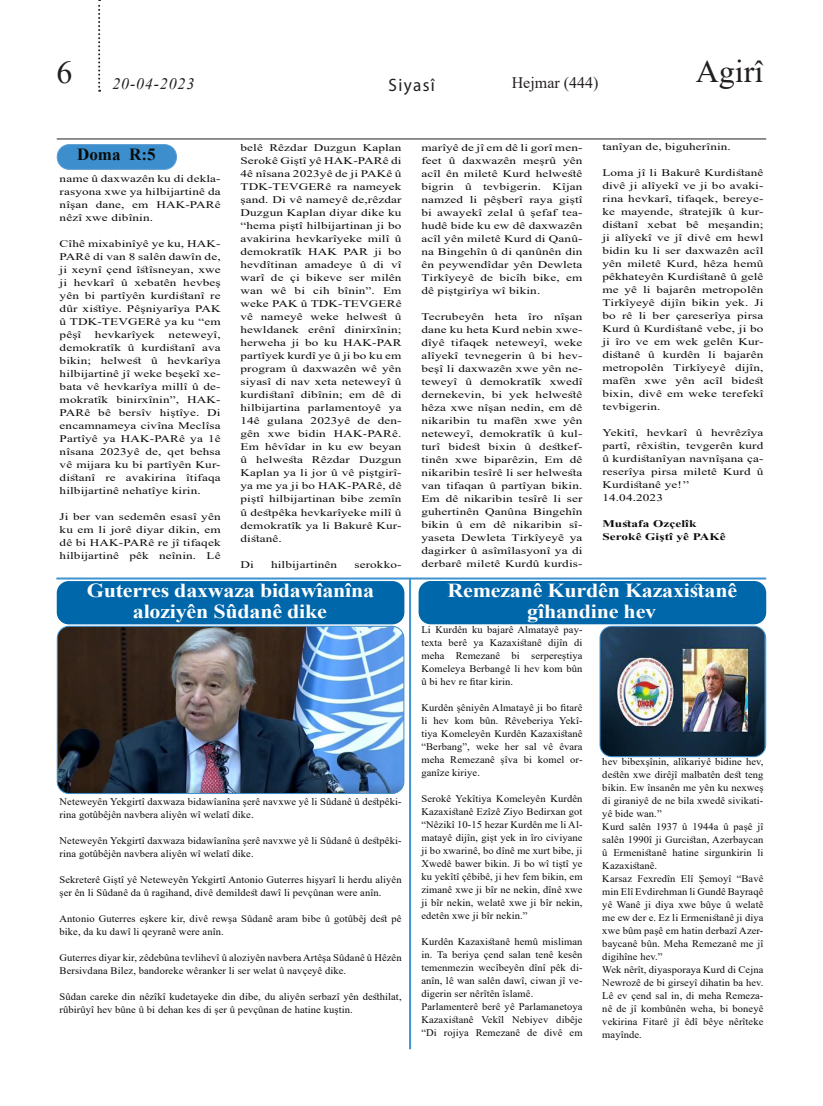
<style>
.page{position:relative;width:823px;height:1106px;background:#fff}
.page>*{position:absolute;margin:0;border:0;box-sizing:border-box;transform-origin:0 0}
.t1{font:32px "Times New Roman";color:#231f20}
.t2{font:700 19.8px/21px "Times New Roman";letter-spacing:-.01em;color:#fff;text-align:center;scale:1.11 1}
.t3{font:18px "Myriad Pro";letter-spacing:.08em;color:#231f20;scale:.95 1}
.t4{font:700 17px "Times New Roman";color:#070c0a}
.t5{font:16px "Times New Roman";color:#231f20}
.t6{font:italic 16px "Times New Roman";letter-spacing:.05em;color:#231f20}
.t7{font:10.1px/13px "Times New Roman";letter-spacing:.01em;color:#0b0b0e;text-align:justify;scale:1.31 1}
.t8{font:10.1px/13px "Times New Roman";letter-spacing:.01em;color:#0b0b0e;text-align:justify;scale:1.04 1}
.t9{font:700 10.1px "Times New Roman";letter-spacing:.01em;color:#0b0b0e;scale:1.31 1}
</style>
<div class="page">
<svg style="left:98px;top:0;width:2px;height:92px"></svg>
<hr style="left:57px;top:138px;width:708px;height:1px;background:#231f20">
<div style="left:57px;top:581px;width:347px;height:43px;background:#0067aa;border-radius:12px"></div>
<div style="left:418px;top:581px;width:347px;height:43px;background:#0067aa;border-radius:12px"></div>
<div style="left:57px;top:145px;width:119px;height:24px;background:#3c8ecc;border-radius:12px"></div>
<div style="left:57px;top:144px;width:120px;height:26px;border:1px solid #5d9dd4;border-radius:12px"></div>
<hr style="left:56px;top:577px;width:709px;height:2px;background:#3f93cf">
<img style="left:57px;top:626px;width:346px;height:167px">
<div style="left:57px;top:626px;width:347px;height:168px;border:1px solid #3f93cf;border-radius:12px"></div>
<img style="left:601px;top:626px;width:163px;height:130px">
<div style="left:599px;top:626px;width:166px;height:131px;border:1px solid #3f93cf;border-radius:12px"></div>
<hr style="left:409px;top:579px;width:2px;height:470px;background:#3f93cf">
<h1 class="t1" style="left:56px;top:50px;width:18px">6</h1>
<h1 class="t1" style="left:695px;top:49px;width:69px">Agirî</h1>
<h3 class="t6" style="left:112px;top:72px;width:83px">20-04-2023</h3>
<p class="t3" style="left:388px;top:74px;width:50px">Siyasî</p>
<h3 class="t5" style="left:511px;top:72px;width:88px">Hejmar (444)</h3>
<p class="t4" style="left:77px;top:142px;width:80px">Doma R:5</p>
<p class="t7" style="left:60px;top:172px;width:124px">name û daxwazên ku di dekla&shy;rasyona xwe ya hilbijartinê da nîşan dane, em HAK-PARê nêzî xwe dibînin.</p>
<p class="t7" style="left:60px;top:237px;width:124px">Cîhê mixabinîyê ye ku, HAK-PARê di van 8 salên dawîn de, ji xeynî çend îstîsneyan, xwe ji hevkarî û xebatên hevbeş yên bi partîyên kurdistanî re dûr xistîye. Pêşniyarîya PAK û TDK-TEVGERê ya ku “em pêşî</p>
<p class="t7" style="left:95px;top:328px;width:47px">hevkarîyek</p>
<p class="t7" style="left:60px;top:328px;width:124px;text-indent:109px">neteweyî, demokratîk û kurdistanî ava bikin; helwest û hevkarîya hilbijartinê jî weke beşekî xe&shy;bata vê hevkarîya millî û de&shy;mokratîk binirxînin”, HAK-PARê bê bersîv hiştîye. Di encamnameya civîna Meclîsa Partîyê ya HAK-PARê ya 1ê nîsana 2023yê de, qet behsa vê mijara ku bi partîyên Kur&shy;distanî re avakirina îtifaqa hilbijartinê nehatîye kirin.</p>
<p class="t7" style="left:60px;top:510px;width:124px">Ji ber van sedemên esasî yên ku em li jorê diyar dikin, em dê bi HAK-PARê re jî tifaqek hilbijartinê pêk neînin. Lê</p>
<p class="t7" style="left:240px;top:141px;width:124px">belê Rêzdar Duzgun Kaplan Serokê Giştî yê HAK-PARê di 4ê nîsana 2023yê de ji PAKê û TDK-TEVGERê ra nameyek şand. Di vê nameyê de,rêzdar Duzgun Kaplan diyar dike ku “hema piştî hilbijartinan ji bo avakirina hevkarîyeke milî û demokratîk HAK PAR ji bo hevdîtinan amadeye û di vî warî de çi bikeve ser milên wan wê bi cih bînin”. Em weke PAK û TDK-TEVGERê vê nameyê weke helwest û hewldanek erênî dinirxînin; herweha ji bo ku HAK-PAR partîyek kurdî ye û ji bo ku em program û daxwazên wê yên siyasî di nav xeta neteweyî û kurdistanî dibînin; em dê di hilbijartina parlamentoyê ya 14ê gulana 2023yê de den&shy;gên xwe bidin HAK-PARê.<br>Em hêvîdar in ku ew beyan û helwesta Rêzdar Duzgun Kaplan ya li jor û vê piştgirî&shy;ya me ya ji bo HAK-PARê, dê piştî hilbijartinan bibe zemîn û destpêka hevkarîyeke milî û demokratîk ya li Bakurê Kur&shy;distanê.</p>
<p class="t7" style="left:240px;top:557px;width:12px">Di</p>
<p class="t7" style="left:271px;top:557px;width:52px">hilbijartinên</p>
<p class="t7" style="left:354px;top:557px;width:37px">serokko-</p>
<p class="t7" style="left:421px;top:141px;width:124px">marîyê de jî em dê li gorî men&shy;feet û daxwazên meşrû yên acîl ên miletê Kurd helwestê bigrin û tevbigerin. Kîjan namzed li pêşberî raya giştî bi awayekî zelal û şefaf tea&shy;hudê bide ku ew dê daxwazên acîl yên miletê Kurd di Qanû&shy;na Bingehîn û di qanûnên din ên peywendîdar yên Dewleta Tirkîyeyê de bicîh bike, em dê piştgirîya wî bikin.</p>
<p class="t7" style="left:421px;top:310px;width:124px">Tecrubeyên heta îro nîşan dane ku heta Kurd nebin xwe&shy;dîyê tifaqek neteweyî, weke alîyekî tevnegerin û bi hev&shy;beşî li daxwazên xwe yên ne&shy;teweyî û demokratîk xwedî dernekevin, bi yek helwestê hêza xwe nîşan nedin, em dê nikaribin tu mafên xwe yên neteweyî, demokratîk û kul&shy;turî bidest bixin û destkef&shy;tinên xwe biparêzin, Em dê nikaribin tesîrê li ser helwesta van tifaqan û partîyan bikin.<br>Em dê nikaribin tesîrê li ser guhertinên Qanûna Bingehîn bikin û em dê nikaribin sî&shy;yaseta Dewleta Tirkîyeyê ya dagirker û asîmîlasyonî ya di derbarê miletê Kurdû kurdis-</p>
<p class="t7" style="left:602px;top:140px;width:100px">tanîyan de, biguherînin.</p>
<p class="t7" style="left:602px;top:166px;width:124px">Loma jî li Bakurê Kurdistanê divê ji alîyekî ve ji bo avaki&shy;rina hevkarî, tifaqek, bereye&shy;ke mayende, stratejîk û kur&shy;distanî xebat bê meşandin; ji alîyekî ve jî divê em hewl bidin ku li ser daxwazên acîl yên miletê Kurd, hêza hemû pêkhateyên Kurdistanê û gelê me yê li bajarên metropolên Tirkîyeyê dijîn bikin yek. Ji bo rê li ber çareserîya pirsa Kurd û Kurdistanê vebe, ji bo ji îro ve em wek gelên Kur&shy;distanê û kurdên li bajarên metropolên Tirkîyeyê dijîn, mafên xwe yên acîl bidest bixin, divê em weke terefekî tevbigerin.</p>
<p class="t7" style="left:602px;top:426px;width:124px">Yekitî, hevkarî û hevrêzîya partî, rêxistin, tevgerên kurd û kurdistanîyan navnîşana ça&shy;reserîya pirsa miletê Kurd û Kurdistanê ye!’’</p>
<p class="t7" style="left:602px;top:491px;width:48px">14.04.2023</p>
<p class="t9" style="left:602px;top:516px;width:73px">Mustafa Ozçelîk</p>
<p class="t9" style="left:602px;top:529px;width:96px">Serokê Giştî yê PAKê</p>
<p class="t2" style="left:87px;top:579px;width:260px">Guterres daxwaza bidawîanîna aloziyên Sûdanê dike</p>
<p class="t2" style="left:447px;top:579px;width:262px">Remezanê Kurdên Kazaxistanê gîhandine hev</p>
<p class="t8" style="left:59px;top:795px;width:330px">Neteweyên Yekgirtî daxwaza bidawîanîna şerê navxwe yê li Sûdanê û destpêki&shy;rina gotûbêjên navbera aliyên wî welatî dike.</p>
<p class="t8" style="left:59px;top:834px;width:330px">Neteweyên Yekgirtî daxwaza bidawîanîna şerê navxwe yê li Sûdanê û destpêki&shy;rina gotûbêjên navbera aliyên wî welatî dike.</p>
<p class="t8" style="left:59px;top:873px;width:330px">Sekreterê Giştî yê Neteweyên Yekgirtî Antonio Guterres hişyarî li herdu aliyên şer ên li Sûdanê da û ragihand, divê demildest dawî li pevçûnan were anîn.</p>
<p class="t8" style="left:59px;top:912px;width:330px">Antonio Guterres eşkere kir, divê rewşa Sûdanê aram bibe û gotûbêj dest pê bike, da ku dawî li qeyranê were anîn.</p>
<p class="t8" style="left:59px;top:951px;width:330px">Guterres diyar kir, zêdebûna tevlihevî û aloziyên navbera Artêşa Sûdanê û Hêzên<br>Bersivdana Bilez, bandoreke wêranker li ser welat û navçeyê dike.</p>
<p class="t8" style="left:59px;top:990px;width:330px">Sûdan careke din nêzîkî kudetayeke din dibe, du aliyên serbazî yên desthilat, rûbirûyî hev bûne û bi dehan kes di şer û pevçûnan de hatine kuştin.</p>
<p class="t8" style="left:421px;top:622px;width:156px">Li Kurdên ku bajarê Almatayê pay&shy;texta berê ya Kazaxistanê dijîn di meha Remezanê bi serpereştiya Komeleya Berbangê li hev kom bûn û bi hev re fitar kirin.</p>
<p class="t8" style="left:421px;top:700px;width:156px">Kurdên şêniyên Almatayê ji bo fitarê li hev kom bûn. Rêveberiya Yekî&shy;tiya Komeleyên Kurdên Kazaxistanê “Berbang”, weke her sal vê êvara meha Remezanê şîva bi komel or&shy;ganîze kiriye.</p>
<p class="t8" style="left:421px;top:791px;width:156px">Serokê Yekîtiya Komeleyên Kurdên Kazaxistanê Ezîzê Ziyo Bedirxan got “Nêzikî 10-15 hezar Kurdên me li Al&shy;matayê dijîn, gişt yek in îro civiyane ji bo xwarinê, bo dînê me xurt bibe, ji Xwedê bawer bikin. Ji bo wî tiştî ye ku yekîtî çêbibê, ji hev fem bikin, em zimanê xwe ji bîr ne nekin, dînê xwe ji bîr nekin, welatê xwe ji bîr nekin, edetên xwe ji bîr nekin.”</p>
<p class="t8" style="left:421px;top:934px;width:156px">Kurdên Kazaxistanê hemû misliman in. Ta beriya çend salan tenê kesên temenmezin wecîbeyên dînî pêk di&shy;anîn, lê wan salên dawî, ciwan jî ve&shy;digerin ser nêrîtên îslamê.</p>
<p class="t8" style="left:421px;top:999px;width:156px">Parlamenterê berê yê Parlamanetoya Kazaxistanê Vekîl Nebiyev dibêje “Di rojiya Remezanê de divê em</p>
<p class="t8" style="left:602px;top:754px;width:156px">hev bibexşînin, alîkariyê bidine hev, destên xwe dirêjî malbatên dest teng bikin. Ew însanên me yên ku nexweş di giraniyê de ne bila xwedê sivikati&shy;yê bide wan.”</p>
<p class="t8" style="left:602px;top:819px;width:156px">Kurd salên 1937 û 1944a û paşê jî salên 1990î ji Gurcistan, Azerbaycan û Ermenistanê hatine sirgunkirin li Kazaxistanê.</p>
<p class="t8" style="left:602px;top:871px;width:156px">Karsaz Fexredîn Elî Şemoyî “Bavê min Elî Evdirehman li Gundê Bayraqê yê Wanê ji diya xwe bûye û welatê me ew der e. Ez li Ermenistanê ji diya xwe bûm paşê em hatin derbazî Azer&shy;baycanê bûn. Meha Remezanê me jî digihîne hev.”</p>
<p class="t8" style="left:602px;top:962px;width:156px">Wek nêrît, diyasporaya Kurd di Cejna Newrozê de bi girseyî dihatin ba hev.<br>Lê ev çend sal in, di meha Remeza&shy;nê de jî kombûnên weha, bi boneyê vekirina Fitarê jî êdî bêye nêrîteke mayînde.</p>
</div>
